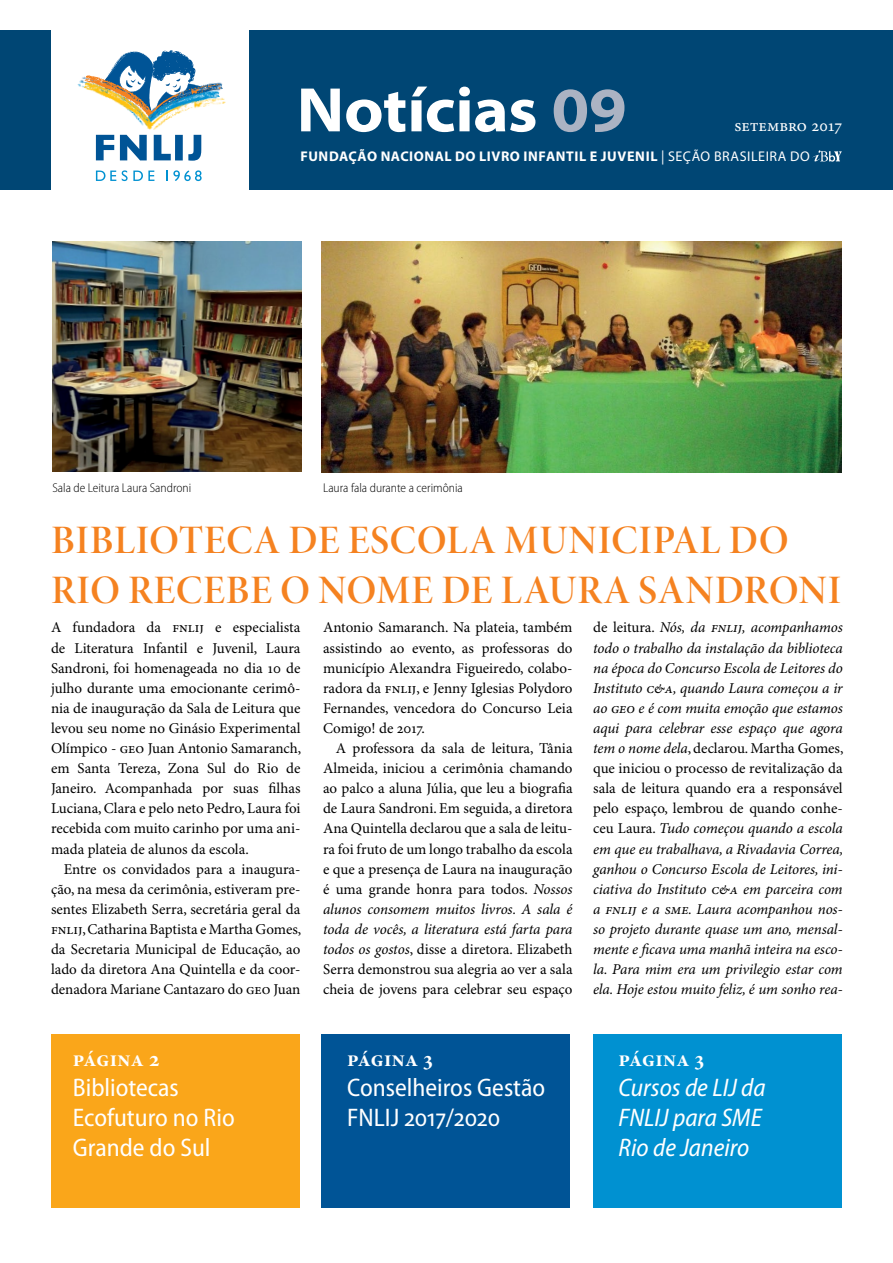
<style>
.page{position:relative;width:893px;height:1263px;background:#fff}
.page>*{position:absolute;margin:0;border:0;box-sizing:border-box;transform-origin:0 0}
.t1{font:700 semi-expanded 63.45px "Myriad Pro";letter-spacing:-.01em;color:#fff}
.t2{font:40.5px/50.2px "Minion Pro Semibold Disp";letter-spacing:.02em;color:#f58220}
.t3{font:semi-condensed 25.5px/30.2px "Myriad Pro";color:#fff}
.t4{font:italic semi-condensed 25.5px/30.2px "Myriad Pro";color:#fff}
.t5{font:22.5px "Minion Pro Bold Subh";letter-spacing:.01em;color:#fff}
.t6{font:16.95px "Minion Pro Capt";letter-spacing:-.01em;color:#fff}
.t7{font:15px/20.1px "Minion Pro";color:#000;text-align:justify}
.t8{font:italic 15px/20.1px "Minion Pro";letter-spacing:-.01em;color:#000;text-align:justify}
.t9{font:700 14.1px "Myriad Pro";letter-spacing:.04em;color:#fff}
.t10{font:300 semi-condensed 12.75px "Myriad Pro";color:#000}
.s1{color:#abb3c3}
.s2{font-weight:400}
.s3{font-style:italic}
.s4{font-style:normal}
</style>
<div class="page">
<div style="left:0;top:30px;width:893px;height:159px;background:#004674"></div>
<div style="left:51px;top:9px;width:197px;height:185px;background:#fff"></div>
<svg style="left:114px;top:50px;width:80px;height:16px"></svg>
<svg style="left:96px;top:142px;width:18px;height:18px"></svg>
<svg style="left:120px;top:142px;width:27px;height:18px"></svg>
<svg style="left:188px;top:142px;width:13px;height:19px"></svg>
<svg style="left:154px;top:142px;width:17px;height:18px"></svg>
<div style="left:175px;top:135px;width:8px;height:25px;background:#005496"></div>
<svg style="left:96px;top:171px;width:20px;height:10px"></svg>
<svg style="left:122px;top:170px;width:32px;height:11px"></svg>
<svg style="left:167px;top:170px;width:35px;height:11px"></svg>
<img style="left:112px;top:66px;width:83px;height:3px">
<img style="left:82px;top:69px;width:120px;height:73px">
<img style="left:77px;top:80px;width:149px;height:59px">
<svg style="left:812px;top:150px;width:30px;height:12px"></svg>
<div style="left:52px;top:1034px;width:248px;height:174px;background:#faa61a"></div>
<div style="left:322px;top:1034px;width:248px;height:174px;background:#005496"></div>
<div style="left:593px;top:1034px;width:248px;height:174px;background:#0091d1"></div>
<img style="left:322px;top:241px;width:519px;height:231px">
<img style="left:52px;top:241px;width:250px;height:231px">
<h1 class="t1" style="left:297px;top:68px;width:332px">Notícias <span class="s1">09</span></h1>
<p class="t6" style="left:734px;top:115px;width:110px">setembro 2017</p>
<p class="t9" style="left:301px;top:147px;width:511px">FUNDAÇÃO NACIONAL DO LIVRO INFANTIL E JUVENIL <span class="s2">| SEÇÃO BRASILEIRA DO</span></p>
<p class="t10" style="left:52px;top:480px;width:140px">Sala de Leitura Laura Sandroni</p>
<p class="t10" style="left:323px;top:480px;width:141px">Laura fala durante a cerimônia</p>
<h2 class="t2" style="left:51px;top:516px;width:792px">BIBLIOTECA DE ESCOLA MUNICIPAL DO<br>RIO RECEBE O NOME DE LAURA SANDRONI</h2>
<p class="t7" style="left:51px;top:618px;width:252px">A fundadora da FNLIJ e especialista de Literatura Infantil e Juvenil, Laura Sandroni, foi homenageada no dia 10 de julho durante uma emocionante cerimô&shy;nia de inauguração da Sala de Leitura que levou seu nome no Ginásio Experimental Olímpico - GEO Juan Antonio Samaranch, em Santa Tereza, Zona Sul do Rio de Janeiro. Acompanhada por suas filhas Luciana, Clara e pelo neto Pedro, Laura foi recebida com muito carinho por uma ani&shy;mada plateia de alunos da escola.</p>
<p class="t7" style="left:51px;top:859px;width:252px;text-indent:13px">Entre os convidados para a inaugura&shy;ção, na mesa da cerimônia, estiveram pre&shy;sentes Elizabeth Serra, secretária geral da FNLIJ, Catharina Baptista e Martha Gomes, da Secretaria Municipal de Educação, ao lado da diretora Ana Quintella e da coor&shy;denadora Mariane Cantazaro do GEO Juan</p>
<p class="t7" style="left:323px;top:618px;width:251px">Antonio Samaranch. Na plateia, também assistindo ao evento, as professoras do município Alexandra Figueiredo, colabo&shy;radora da FNLIJ, e Jenny Iglesias Polydoro Fernandes, vencedora do Concurso Leia Comigo! de 2017.</p>
<p class="t7" style="left:323px;top:739px;width:251px;text-indent:13px">A professora da sala de leitura, Tânia Almeida, iniciou a cerimônia chamando ao palco a aluna Júlia, que leu a biografia de Laura Sandroni. Em seguida, a diretora Ana Quintella declarou que a sala de leitu&shy;ra foi fruto de um longo trabalho da escola e que a presença de Laura na inauguração é uma grande honra para todos. <span class="s3">Nossos alunos consomem muitos livros. A sala é toda de vocês, a literatura está farta para todos os gostos</span>, disse a diretora. Elizabeth Serra demonstrou sua alegria ao ver a sala cheia de jovens para celebrar seu espaço</p>
<p class="t8" style="left:593px;top:618px;width:252px"><span class="s4">de leitura.</span> Nós, da FNLIJ, acompanhamos todo o trabalho da instalação da biblioteca na época do Concurso Escola de Leitores do Instituto C&amp;A, quando Laura começou a ir ao GEO e é com muita emoção que estamos aqui para celebrar esse espaço que agora tem o nome dela<span class="s4">, declarou. Martha Gomes, que iniciou o processo de revitalização da sala de leitura quando era a responsável pelo espaço, lembrou de quando conhe&shy;ceu Laura.</span> Tudo começou quando a escola em que eu trabalhava, a Rivadavia Correa, ganhou o Concurso Escola de Leitores, ini&shy;ciativa do Instituto C&amp;A em parceira com a FNLIJ e a SME. Laura acompanhou nos&shy;so projeto durante quase um ano, mensal&shy;mente e ficava uma manhã inteira na esco&shy;la. Para mim era um privilegio estar com ela. Hoje estou muito feliz, é um sonho rea-</p>
<h3 class="t5" style="left:73px;top:1045px;width:88px">página 2</h3>
<h3 class="t3" style="left:73px;top:1072px;width:163px">Bibliotecas<br>Ecofuturo no Rio<br>Grande do Sul</h3>
<h3 class="t5" style="left:347px;top:1045px;width:87px">página 3</h3>
<h3 class="t3" style="left:347px;top:1072px;width:200px">Conselheiros Gestão<br>FNLIJ 2017/2020</h3>
<h3 class="t5" style="left:619px;top:1045px;width:87px">página 3</h3>
<h3 class="t4" style="left:619px;top:1072px;width:149px">Cursos de LIJ da<br>FNLIJ para SME<br>Rio de Janeiro</h3>
</div>
